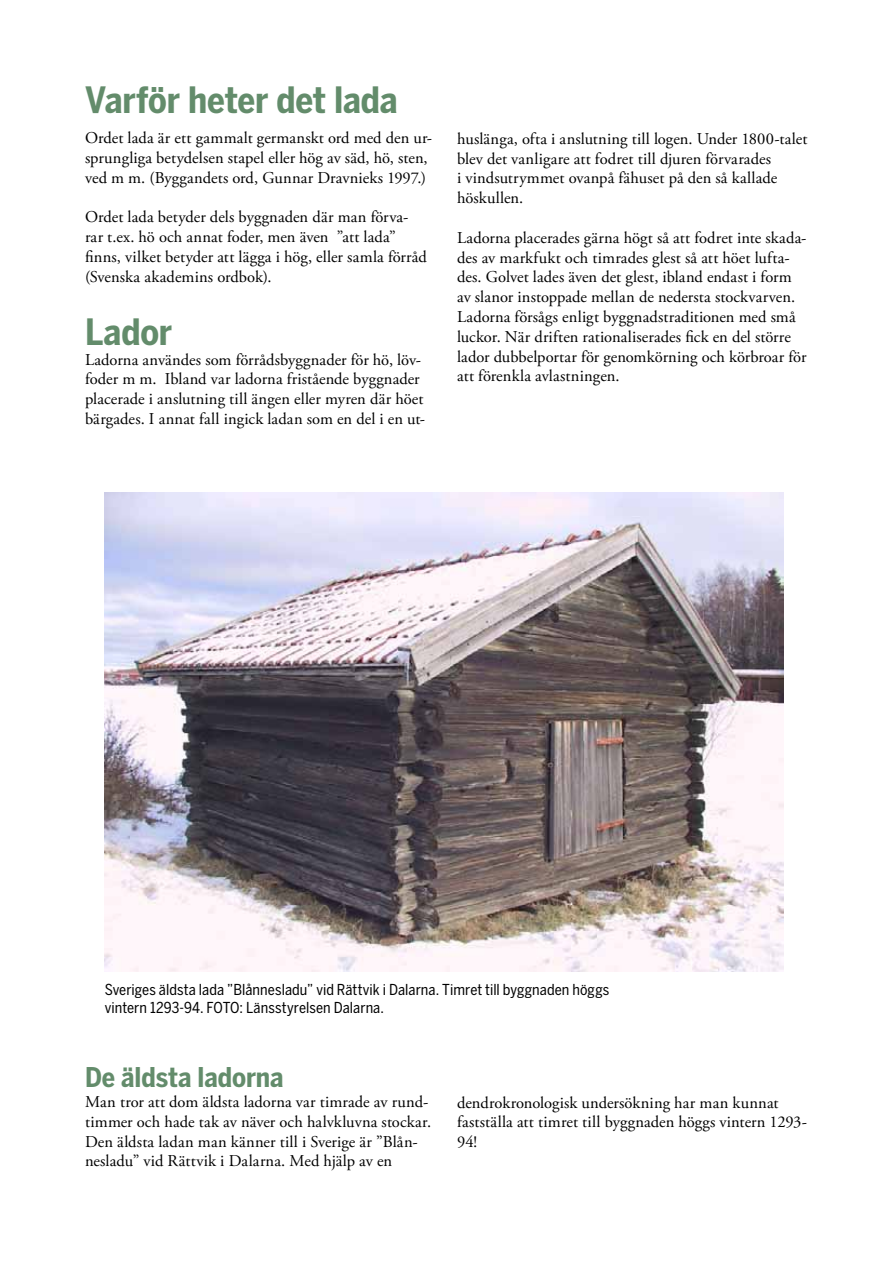
<style>
.page{position:relative;width:893px;height:1263px;background:#fff}
.page>*{position:absolute;margin:0;border:0;box-sizing:border-box;transform-origin:0 0}
.t1{font:700 36px "Benton Sans Cond";letter-spacing:-.005em;color:#638c6b}
.t2{font:700 27px "Benton Sans Cond";letter-spacing:-.005em;color:#638c6b}
.t3{font:16.5px/19.8px "Adobe Garamond Pro";letter-spacing:.005em;color:#000}
.t4{font:15px/18px "Benton Sans Cond";letter-spacing:.005em;color:#000}
</style>
<div class="page">
<img style="left:105px;top:493px;width:679px;height:479px">
<h1 class="t1" style="left:85px;top:79px;width:314px">Varför heter det lada</h1>
<p class="t3" style="left:85px;top:129px;width:349px">Ordet lada är ett gammalt germanskt ord med den ur&shy;sprungliga betydelsen stapel eller hög av säd, hö, sten, ved m m. (Byggandets ord, Gunnar Dravnieks 1997.)</p>
<p class="t3" style="left:85px;top:208px;width:343px">Ordet lada betyder dels byggnaden där man förva&shy;rar t.ex. hö och annat foder, men även ”att lada” finns, vilket betyder att lägga i hög, eller samla förråd (Svenska akademins ordbok).</p>
<h1 class="t1" style="left:85px;top:311px;width:89px">Lador</h1>
<p class="t3" style="left:85px;top:350px;width:342px">Ladorna användes som förrådsbyggnader för hö, löv&shy;foder m m. Ibland var ladorna fristående byggnader placerade i anslutning till ängen eller myren där höet bärgades. I annat fall ingick ladan som en del i en ut-</p>
<p class="t3" style="left:457px;top:129px;width:352px">huslänga, ofta i anslutning till logen. Under 1800-talet blev det vanligare att fodret till djuren förvarades<br>i vindsutrymmet ovanpå fähuset på den så kallade höskullen.</p>
<p class="t3" style="left:457px;top:228px;width:351px">Ladorna placerades gärna högt så att fodret inte skada&shy;des av markfukt och timrades glest så att höet lufta&shy;des. Golvet lades även det glest, ibland endast i form av slanor instoppade mellan de nedersta stockvarven.<br>Ladorna försågs enligt byggnadstraditionen med små luckor. När driften rationaliserades fick en del större lador dubbelportar för genomkörning och körbroar för att förenkla avlastningen.</p>
<p class="t4" style="left:105px;top:981px;width:506px">Sveriges äldsta lada ”Blånnesladu” vid Rättvik i Dalarna. Timret till byggnaden höggs vintern 1293-94. FOTO: Länsstyrelsen Dalarna.</p>
<h2 class="t2" style="left:85px;top:1061px;width:200px">De äldsta ladorna</h2>
<p class="t3" style="left:85px;top:1092px;width:348px">Man tror att dom äldsta ladorna var timrade av rund&shy;timmer och hade tak av näver och halvkluvna stockar.<br>Den äldsta ladan man känner till i Sverige är ”Blån&shy;nesladu” vid Rättvik i Dalarna. Med hjälp av en</p>
<p class="t3" style="left:457px;top:1093px;width:352px">dendrokronologisk undersökning har man kunnat fastställa att timret till byggnaden höggs vintern 1293-<br>94!</p>
</div>
